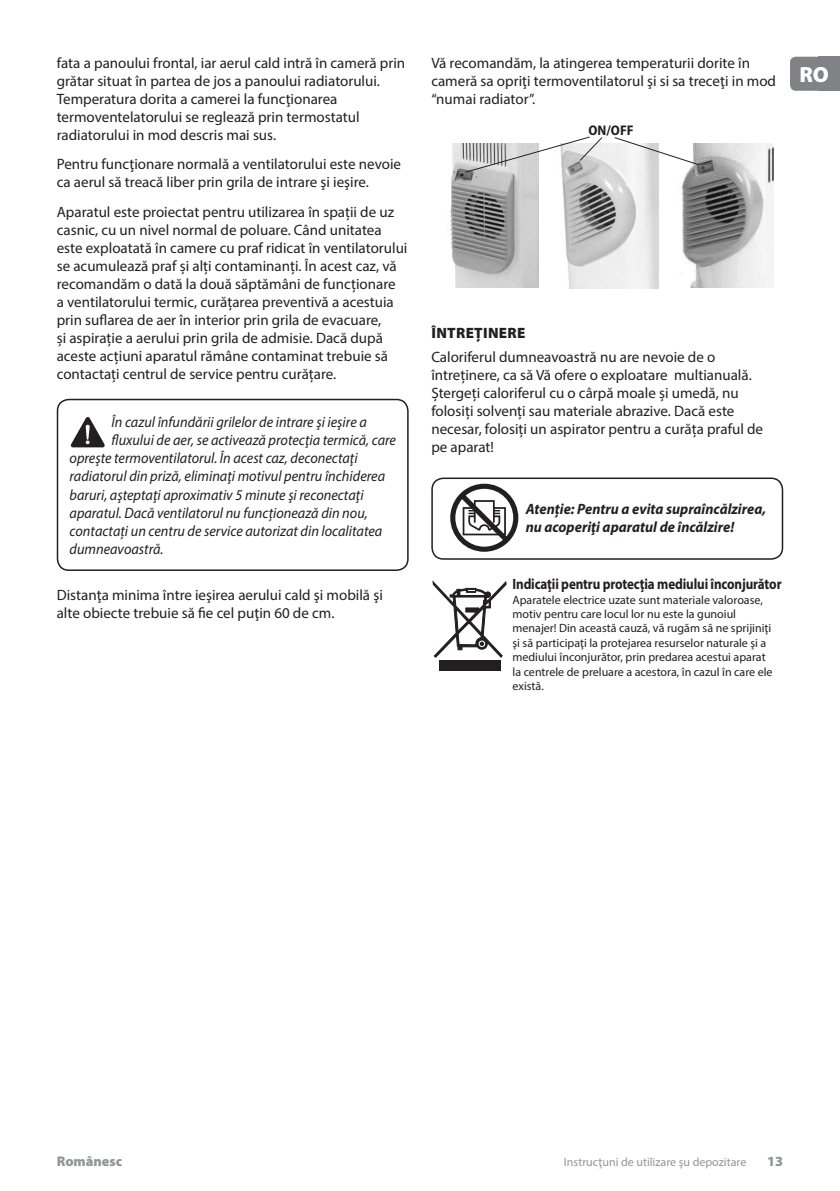
<style>
.page{position:relative;width:840px;height:1191px;background:#fff}
.page>*{position:absolute;margin:0;border:0;box-sizing:border-box;transform-origin:0 0}
.t1{font:900 22px "Myriad Pro";color:#fff}
.Body_Text{font:15px/18px "Myriad Pro";color:#231f20}
.t2{font:italic 15px "Myriad Pro";color:#231f20;scale:.95 1}
.t3{font:italic 700 15px/18px "Myriad Pro";color:#231f20;scale:.96 1}
.Body_Text-2{font:700 15px "Myriad Pro";letter-spacing:-.01em;color:#231f20;scale:.87 1}
.Header_Text{font:900 15px "Myriad Pro";letter-spacing:.02em;color:#231f20}
.t4{font:900 14px "Myriad Pro";color:#939598}
.t5{font:700 semi-condensed 14px "Myriad Pro";color:#231f20}
.Body_Text-3{font:12px/14.4px "Myriad Pro";color:#231f20}
.t6{font:12px "Myriad Pro";color:#939598}
</style>
<div class="page">
<div style="left:818px;top:57px;width:21px;height:34px;background:#808285"></div>
<div style="left:789px;top:57px;width:50px;height:34px;background:#808285;border-radius:6px"></div>
<svg style="left:71px;top:417px;width:34px;height:30px"></svg>
<div style="left:57px;top:399px;width:351px;height:172px;border:2px solid #231f20;border-radius:11px"></div>
<img style="left:450px;top:144px;width:88px;height:143px">
<img style="left:562px;top:143px;width:96px;height:145px">
<img style="left:681px;top:143px;width:92px;height:145px">
<svg style="left:465px;top:136px;width:137px;height:37px"></svg>
<svg style="left:613px;top:137px;width:85px;height:28px"></svg>
<svg style="left:450px;top:484px;width:68px;height:68px"></svg>
<div style="left:431px;top:477px;width:351px;height:83px;border:2px solid #231f20;border-radius:11px"></div>
<div style="left:438px;top:660px;width:62px;height:11px;background:#231f20"></div>
<svg style="left:432px;top:580px;width:74px;height:78px"></svg>
<p class="Body_Text" style="left:57px;top:54px;width:350px">fata a panoului frontal, iar aerul cald intră în cameră prin grătar situat în partea de jos a panoului radiatorului.<br>Temperatura dorita a camerei la funcţionarea termoventelatorului se reglează prin termostatul radiatorului in mod descris mai sus.</p>
<p class="Body_Text" style="left:57px;top:155px;width:345px">Pentru funcţionare normală a ventilatorului este nevoie ca aerul să treacă liber prin grila de intrare şi ieşire.</p>
<p class="Body_Text" style="left:57px;top:202px;width:352px">Aparatul este proiectat pentru utilizarea în spații de uz casnic, cu un nivel normal de poluare. Când unitatea este exploatată în camere cu praf ridicat în ventilatorului se acumulează praf și alți contaminanți. În acest caz, vă recomandăm o dată la două săptămâni de funcționare<br>a ventilatorului termic, curățarea preventivă a acestuia prin suflarea de aer în interior prin grila de evacuare,<br>și aspirație a aerului prin grila de admisie. Dacă după aceste acțiuni aparatul rămâne contaminat trebuie să contactați centrul de service pentru curățare.</p>
<p class="t2" style="left:111px;top:413px;width:270px">În cazul înfundării grilelor de intrare şi ieşire a</p>
<p class="t2" style="left:111px;top:431px;width:301px">fluxului de aer, se activează protecţia termică, care</p>
<p class="t2" style="left:70px;top:449px;width:304px">opreşte termoventilatorul. În acest caz, deconectaţi</p>
<p class="t2" style="left:70px;top:467px;width:333px">radiatorul din priză, eliminaţi motivul pentru închiderea</p>
<p class="t2" style="left:70px;top:485px;width:311px">baruri, aşteptaţi aproximativ 5 minute şi reconectaţi</p>
<p class="t2" style="left:70px;top:503px;width:315px">aparatul. Dacă ventilatorul nu funcționează din nou,</p>
<p class="t2" style="left:70px;top:521px;width:330px">contactați un centru de service autorizat din localitatea</p>
<p class="t2" style="left:70px;top:539px;width:100px">dumneavoastră.</p>
<p class="Body_Text" style="left:57px;top:586px;width:327px">Distanţa minima între ieşirea aerului cald şi mobilă şi alte obiecte trebuie să fie cel puţin 60 de cm.</p>
<p class="Body_Text" style="left:431px;top:54px;width:346px">Vă recomandăm, la atingerea temperaturii dorite în cameră sa opriţi termoventilatorul şi si sa treceţi in mod “numai radiator”.</p>
<p class="t5" style="left:588px;top:122px;width:47px">ON/OFF</p>
<h1 class="t1" style="left:798px;top:62px;width:31px">RO</h1>
<p class="Header_Text" style="left:431px;top:324px;width:95px">ÎNTREŢINERE</p>
<p class="Body_Text" style="left:431px;top:347px;width:333px">Caloriferul dumneavoastră nu are nevoie de o întreținere, ca să Vă ofere o exploatare multianuală.<br>Ștergeți caloriferul cu o cârpă moale și umedă, nu folosiți solvenți sau materiale abrazive. Dacă este necesar, folosiți un aspirator pentru a curăța praful de pe aparat!</p>
<p class="t3" style="left:525px;top:499px;width:252px">Atenție: Pentru a evita supraîncălzirea, nu acoperiţi aparatul de încălzire!</p>
<p class="Body_Text-2" style="left:512px;top:574px;width:310px">Indicaţii pentru protecţia mediului înconjurător</p>
<p class="Body_Text-3" style="left:512px;top:592px;width:261px">Aparatele electrice uzate sunt materiale valoroase, motiv pentru care locul lor nu este la gunoiul menajer! Din această cauză, vă rugăm să ne sprijiniţi şi să participaţi la protejarea resurselor naturale şi a mediului înconjurător, prin predarea acestui aparat la centrele de preluare a acestora, în cazul în care ele există.</p>
<p class="t4" style="left:57px;top:1153px;width:67px">Românesc</p>
<p class="t6" style="left:563px;top:1154px;width:184px">Instrucţuni de utilizare şu depozitare</p>
<p class="t4" style="left:766px;top:1153px;width:18px">13</p>
</div>
